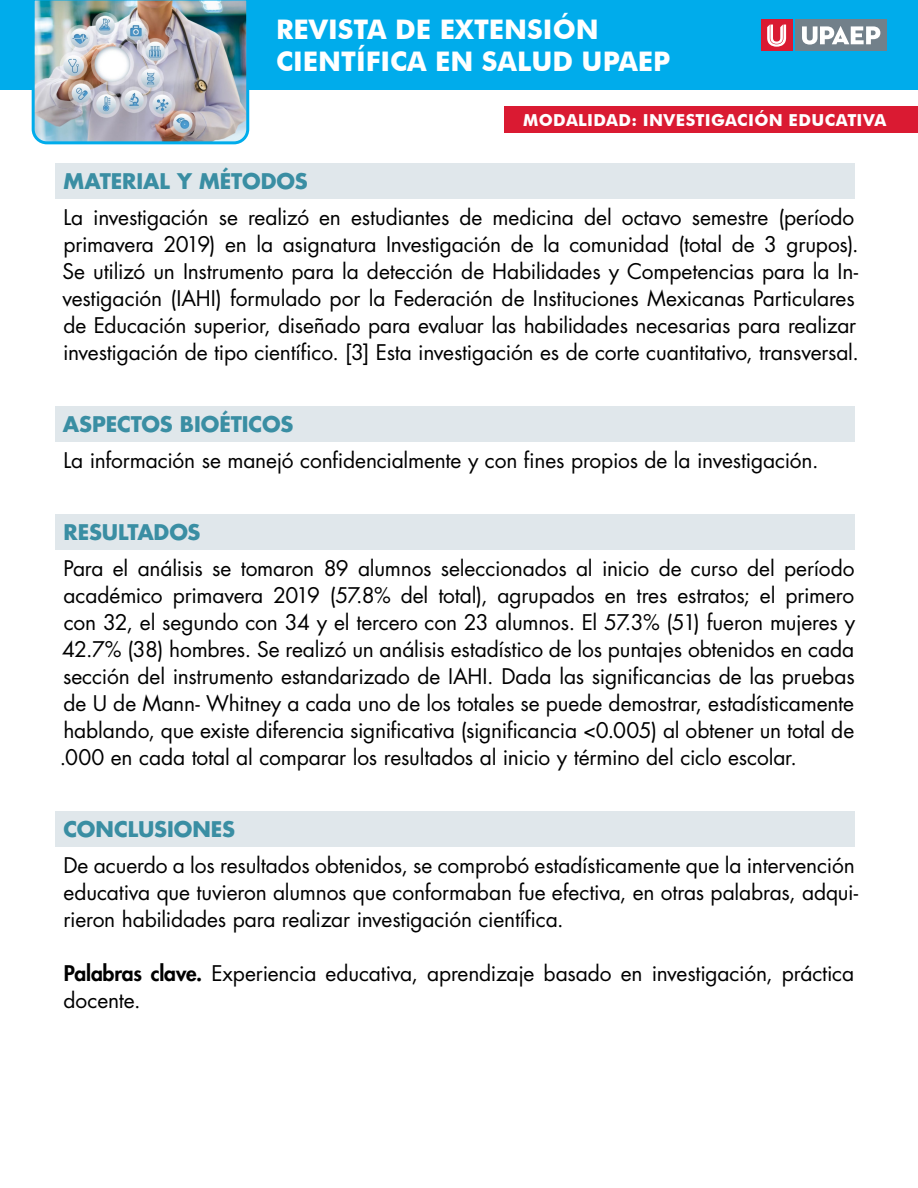
<style>
.page{position:relative;width:918px;height:1188px;background:#fff}
.page>*{position:absolute;margin:0;border:0;box-sizing:border-box;transform-origin:0 0}
.t1{font:700 27px/32.4px "Futura BT";color:#fff}
.cuerpo{font:21px/27px "Futura Std";letter-spacing:-.01em;color:#000}
.apartado{font:700 21px "Futura Std";letter-spacing:-.005em;color:#3a8ea3}
.t2{font:700 16.5px "Futura BT";letter-spacing:.02em;color:#fff}
.s1{font-weight:800}
</style>
<div class="page">
<div style="left:0;top:0;width:918px;height:90px;background:#00aceb"></div>
<img style="left:31px;top:0;width:219px;height:145px">
<div style="left:796px;top:20px;width:91px;height:31px;background:#72808a"></div>
<svg style="left:802px;top:26px;width:78px;height:19px"></svg>
<div style="left:761px;top:20px;width:31px;height:31px;background:#da1a32"></div>
<svg style="left:767px;top:25px;width:19px;height:22px"></svg>
<div style="left:504px;top:106px;width:414px;height:27px;background:#da1a32"></div>
<div style="left:56px;top:163px;width:799px;height:36px;background:#e0e7eb"></div>
<div style="left:56px;top:406px;width:799px;height:36px;background:#e0e7eb"></div>
<div style="left:56px;top:514px;width:799px;height:36px;background:#e0e7eb"></div>
<div style="left:56px;top:811px;width:799px;height:36px;background:#e0e7eb"></div>
<p class="t1" style="left:276px;top:13px;width:396px">REVISTA DE EXTENSIÓN<br>CIENTÍFICA EN SALUD UPAEP</p>
<p class="t2" style="left:523px;top:110px;width:365px">MODALIDAD: INVESTIGACIÓN EDUCATIVA</p>
<p class="apartado" style="left:63px;top:167px;width:246px">MATERIAL Y MÉTODOS</p>
<p class="cuerpo" style="left:62px;top:204px;width:798px">La investigación se realizó en estudiantes de medicina del octavo semestre (período primavera 2019) en la asignatura Investigación de la comunidad (total de 3 grupos).<br>Se utilizó un Instrumento para la detección de Habilidades y Competencias para la In&shy;vestigación (IAHI) formulado por la Federación de Instituciones Mexicanas Particulares de Educación superior, diseñado para evaluar las habilidades necesarias para realizar investigación de tipo científico. [3] Esta investigación es de corte cuantitativo, transversal.</p>
<p class="apartado" style="left:63px;top:410px;width:232px">ASPECTOS BIOÉTICOS</p>
<p class="cuerpo" style="left:63px;top:447px;width:757px">La información se manejó confidencialmente y con fines propios de la investigación.</p>
<p class="apartado" style="left:64px;top:518px;width:138px">RESULTADOS</p>
<p class="cuerpo" style="left:60px;top:555px;width:797px;text-align:justify">Para el análisis se tomaron 89 alumnos seleccionados al inicio de curso del período académico primavera 2019 (57.8% del total), agrupados en tres estratos; el primero con 32, el segundo con 34 y el tercero con 23 alumnos. El 57.3% (51) fueron mujeres y 42.7% (38) hombres. Se realizó un análisis estadístico de los puntajes obtenidos en cada sección del instrumento estandarizado de IAHI. Dada las significancias de las pruebas de U de Mann- Whitney a cada uno de los totales se puede demostrar, estadísticamente hablando, que existe diferencia significativa (significancia &lt;0.005) al obtener un total de .000 en cada total al comparar los resultados al inicio y término del ciclo escolar.</p>
<p class="apartado" style="left:63px;top:815px;width:173px">CONCLUSIONES</p>
<p class="cuerpo" style="left:63px;top:852px;width:796px">De acuerdo a los resultados obtenidos, se comprobó estadísticamente que la intervención educativa que tuvieron alumnos que conformaban fue efectiva, en otras palabras, adqui&shy;rieron habilidades para realizar investigación científica.</p>
<p class="cuerpo" style="left:64px;top:960px;width:792px"><span class="s1">Palabras clave.</span> Experiencia educativa, aprendizaje basado en investigación, práctica docente.</p>
</div>
